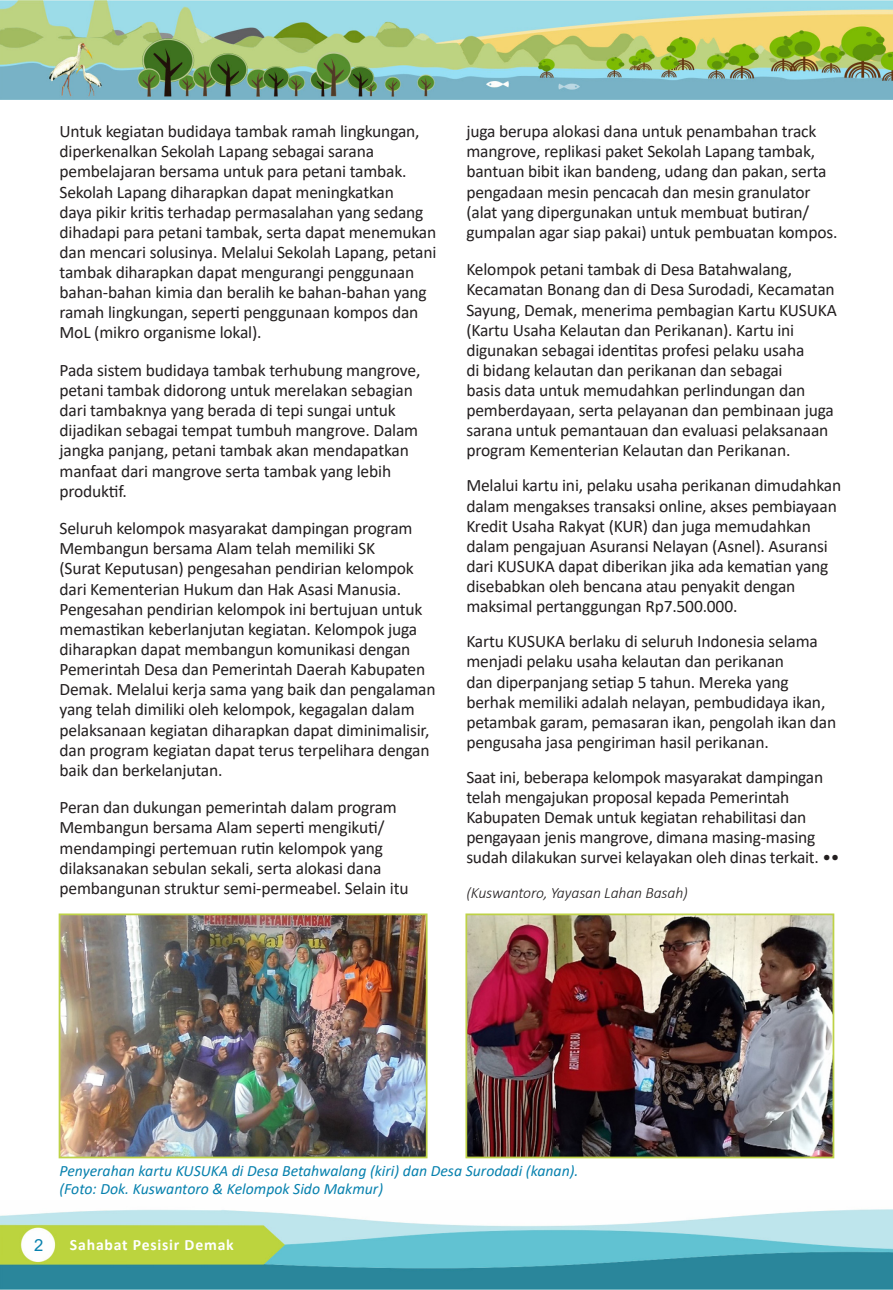
<style>
.page{position:relative;width:893px;height:1290px;background:#fff}
.page>*{position:absolute;margin:0;border:0;box-sizing:border-box;transform-origin:0 0}
.Teks_isi{font:17.5px/20.1px "Calibri";letter-spacing:-.01em;color:#231f20}
.t1{font:16.62px "Arial";color:#0781ae}
.Gambar{font:italic 15.75px/17.5px "Calibri";color:#0781ae}
.Teks_isi-2{font:italic 300 15.75px "Calibri";letter-spacing:-.01em;color:#231f20}
.t2{font:700 15.75px "Calibri";letter-spacing:.05em;color:#fff}
</style>
<div class="page">
<img style="left:0;top:0;width:893px;height:100px">
<img style="left:0;top:1209px;width:893px;height:81px">
<img style="left:468px;top:916px;width:363px;height:239px">
<div style="left:465px;top:913px;width:369px;height:245px;border:2px solid #bed246"></div>
<img style="left:62px;top:916px;width:362px;height:239px">
<div style="left:59px;top:913px;width:368px;height:245px;border:2px solid #bed246"></div>
<p class="Teks_isi" style="left:60px;top:121px;width:378px">Untuk kegiatan budidaya tambak ramah lingkungan, diperkenalkan Sekolah Lapang sebagai sarana pembelajaran bersama untuk para petani tambak.<br>Sekolah Lapang diharapkan dapat meningkatkan<br>daya pikir kritis terhadap permasalahan yang sedang dihadapi para petani tambak, serta dapat menemukan dan mencari solusinya. Melalui Sekolah Lapang, petani tambak diharapkan dapat mengurangi penggunaan bahan-bahan kimia dan beralih ke bahan-bahan yang ramah lingkungan, seperti penggunaan kompos dan MoL (mikro organisme lokal).</p>
<p class="Teks_isi" style="left:60px;top:360px;width:362px">Pada sistem budidaya tambak terhubung mangrove, petani tambak didorong untuk merelakan sebagian dari tambaknya yang berada di tepi sungai untuk dijadikan sebagai tempat tumbuh mangrove. Dalam jangka panjang, petani tambak akan mendapatkan manfaat dari mangrove serta tambak yang lebih produktif.</p>
<p class="Teks_isi" style="left:60px;top:518px;width:378px">Seluruh kelompok masyarakat dampingan program Membangun bersama Alam telah memiliki SK<br>(Surat Keputusan) pengesahan pendirian kelompok dari Kementerian Hukum dan Hak Asasi Manusia.<br>Pengesahan pendirian kelompok ini bertujuan untuk memastikan keberlanjutan kegiatan. Kelompok juga diharapkan dapat membangun komunikasi dengan Pemerintah Desa dan Pemerintah Daerah Kabupaten Demak. Melalui kerja sama yang baik dan pengalaman yang telah dimiliki oleh kelompok, kegagalan dalam pelaksanaan kegiatan diharapkan dapat diminimalisir, dan program kegiatan dapat terus terpelihara dengan baik dan berkelanjutan.</p>
<p class="Teks_isi" style="left:60px;top:797px;width:351px">Peran dan dukungan pemerintah dalam program Membangun bersama Alam seperti mengikuti/ mendampingi pertemuan rutin kelompok yang dilaksanakan sebulan sekali, serta alokasi dana pembangunan struktur semi-permeabel. Selain itu</p>
<p class="Teks_isi" style="left:466px;top:121px;width:373px">juga berupa alokasi dana untuk penambahan track mangrove, replikasi paket Sekolah Lapang tambak, bantuan bibit ikan bandeng, udang dan pakan, serta pengadaan mesin pencacah dan mesin granulator (alat yang dipergunakan untuk membuat butiran/ gumpalan agar siap pakai) untuk pembuatan kompos.</p>
<p class="Teks_isi" style="left:466px;top:259px;width:372px">Kelompok petani tambak di Desa Batahwalang, Kecamatan Bonang dan di Desa Surodadi, Kecamatan Sayung, Demak, menerima pembagian Kartu KUSUKA (Kartu Usaha Kelautan dan Perikanan). Kartu ini digunakan sebagai identitas profesi pelaku usaha<br>di bidang kelautan dan perikanan dan sebagai<br>basis data untuk memudahkan perlindungan dan pemberdayaan, serta pelayanan dan pembinaan juga sarana untuk pemantauan dan evaluasi pelaksanaan program Kementerian Kelautan dan Perikanan.</p>
<p class="Teks_isi" style="left:466px;top:475px;width:376px">Melalui kartu ini, pelaku usaha perikanan dimudahkan dalam mengakses transaksi online, akses pembiayaan Kredit Usaha Rakyat (KUR) dan juga memudahkan dalam pengajuan Asuransi Nelayan (Asnel). Asuransi dari KUSUKA dapat diberikan jika ada kematian yang disebabkan oleh bencana atau penyakit dengan maksimal pertanggungan Rp7.500.000.</p>
<p class="Teks_isi" style="left:466px;top:631px;width:371px">Kartu KUSUKA berlaku di seluruh Indonesia selama menjadi pelaku usaha kelautan dan perikanan<br>dan diperpanjang setiap 5 tahun. Mereka yang berhak memiliki adalah nelayan, pembudidaya ikan, petambak garam, pemasaran ikan, pengolah ikan dan pengusaha jasa pengiriman hasil perikanan.</p>
<p class="Teks_isi" style="left:466px;top:766px;width:375px">Saat ini, beberapa kelompok masyarakat dampingan telah mengajukan proposal kepada Pemerintah Kabupaten Demak untuk kegiatan rehabilitasi dan pengayaan jenis mangrove, dimana masing-masing sudah dilakukan survei kelayakan oleh dinas terkait. ••</p>
<p class="Teks_isi-2" style="left:466px;top:883px;width:223px">(Kuswantoro, Yayasan Lahan Basah)</p>
<p class="Gambar" style="left:60px;top:1161px;width:520px">Penyerahan kartu KUSUKA di Desa Betahwalang (kiri) dan Desa Surodadi (kanan). (Foto: Dok. Kuswantoro &amp; Kelompok Sido Makmur)</p>
<p class="t1" style="left:34px;top:1233px;width:11px">2</p>
<p class="t2" style="left:70px;top:1233px;width:165px">Sahabat Pesisir Demak</p>
</div>
